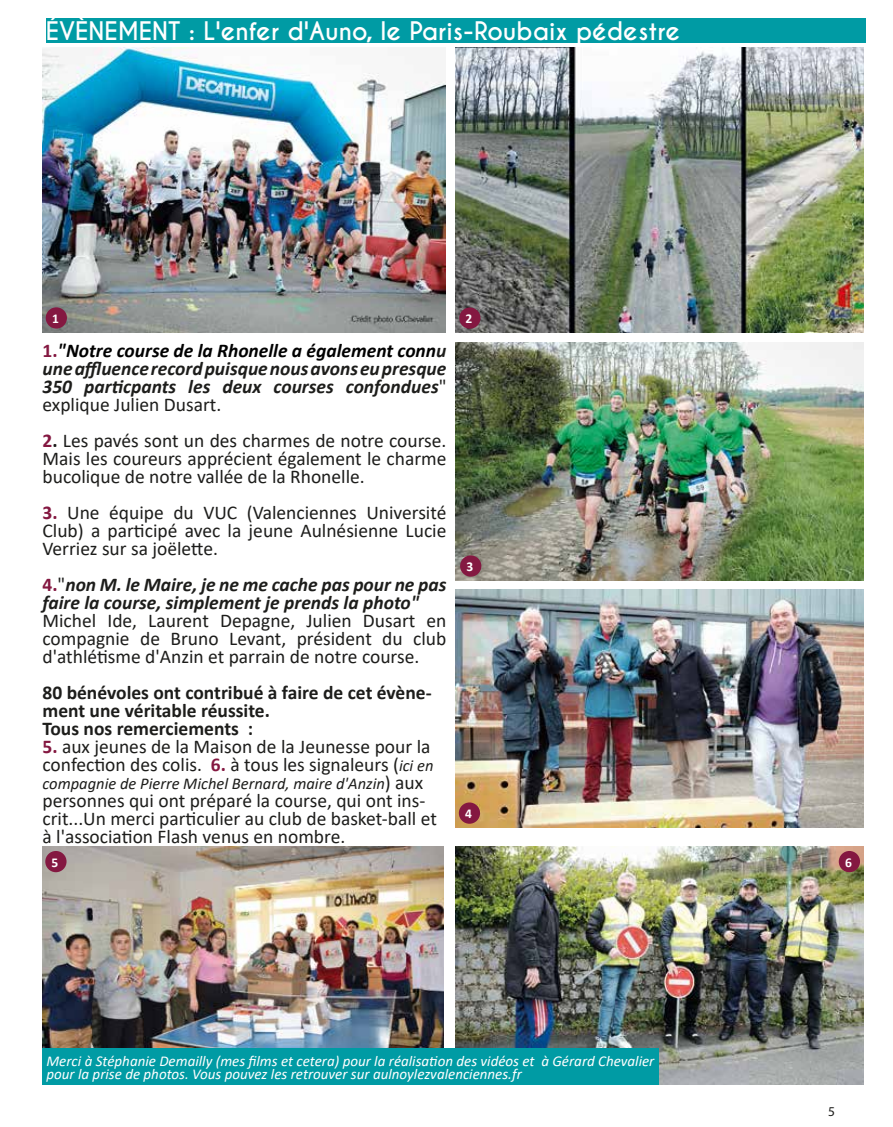
<style>
.page{position:relative;width:893px;height:1127px;background:#fff}
.page>*{position:absolute;margin:0;border:0;box-sizing:border-box;transform-origin:0 0}
.t1{font:700 24px "Caviar Dreams";color:#fff}
.t2{font:19.5px/18px "Calibri";color:#1d1d1b;text-align:justify}
.t3{font:italic 700 19.5px/18px "Calibri";color:#1d1d1b;text-align:justify}
.t4{font:700 19.5px/18px "Calibri";color:#1d1d1b}
.t5{font:italic 16.5px "Calibri";color:#1d1d1b}
.t6{font:italic 15px/13.5px "Calibri";color:#fff}
.t7{font:700 13.5px "Calibri";color:#fff}
.t8{font:13.5px "Myriad Pro";color:#1d1d1b}
.s1{font-style:normal;color:#841841}
.s2{color:#000}
.s3{font-weight:400;font-style:normal}
.s4{font-weight:700;color:#841841}
.s5{font-weight:700}
.s6{font-style:italic;font-size:16.5px}
.s7{font-style:normal;font-size:19.5px}
</style>
<div class="page">
<div style="left:46px;top:18px;width:819px;height:25px;background:#009ba4"></div>
<img style="left:455px;top:48px;width:409px;height:285px">
<img style="left:43px;top:48px;width:402px;height:285px">
<img style="left:455px;top:343px;width:409px;height:238px">
<img style="left:455px;top:846px;width:409px;height:238px">
<img style="left:43px;top:846px;width:400px;height:202px">
<div style="left:46px;top:307px;width:21px;height:22px;background:#841841;border-radius:50%"></div>
<div style="left:459px;top:307px;width:21px;height:22px;background:#841841;border-radius:50%"></div>
<div style="left:460px;top:555px;width:21px;height:22px;background:#841841;border-radius:50%"></div>
<div style="left:839px;top:851px;width:21px;height:21px;background:#841841;border-radius:50%"></div>
<div style="left:45px;top:851px;width:22px;height:21px;background:#841841;border-radius:50%"></div>
<img style="left:455px;top:589px;width:408px;height:238px">
<div style="left:459px;top:802px;width:21px;height:22px;background:#841841;border-radius:50%"></div>
<div style="left:42px;top:1048px;width:617px;height:37px;background:#009ba4"></div>
<p class="t1" style="left:46px;top:16px;width:636px">ÉVÈNEMENT : L'enfer d'Auno, le Paris-Roubaix pédestre</p>
<p class="t7" style="left:52px;top:309px;width:8px">1</p>
<p class="t7" style="left:466px;top:309px;width:8px">2</p>
<p class="t3" style="left:43px;top:341px;width:405px"><span class="s1">1.</span><span class="s2">"Notre course de la Rhonelle a également conn</span>u une affluence record puisque nous avons eu presque 350 particpants les deux courses confondues<span class="s3">" explique Julien Dusart.</span></p>
<p class="t2" style="left:43px;top:431px;width:405px"><span class="s4">2</span><span class="s5">.</span> Les pavés sont un des charmes de notre course.<br>Mais les coureurs apprécient également le charme bucolique de notre vallée de la Rhonelle.</p>
<p class="t2" style="left:43px;top:503px;width:405px"><span class="s4">3.</span> Une équipe du VUC (Valenciennes Université Club) a participé avec la jeune Aulnésienne Lucie Verriez sur sa joëlette.</p>
<p class="t3" style="left:43px;top:575px;width:405px"><span class="s1">4.</span><span class="s3">"</span>non M. le Maire, je ne me cache pas pour ne pas faire la course, simplement je prends la photo"</p>
<p class="t2" style="left:43px;top:611px;width:405px">Michel Ide, Laurent Depagne, Julien Dusart en compagnie de Bruno Levant, président du club d'athlétisme d'Anzin et parrain de notre course.</p>
<p class="t4" style="left:43px;top:683px;width:391px">80 bénévoles ont contribué à faire de cet évène&shy;ment une véritable réussite.<br>Tous nos remerciements :</p>
<p class="t2" style="left:43px;top:737px;width:392px"><span class="s4">5.</span> aux jeunes de la Maison de la Jeunesse pour la confection des colis. <span class="s4">6.</span> à tous les signaleurs (<span class="s6">ici en</span></p>
<p class="t5" style="left:43px;top:772px;width:382px">compagnie de Pierre Michel Bernard, maire d'Anzin<span class="s7">) aux</span></p>
<p class="t2" style="left:43px;top:791px;width:396px;text-align:left">personnes qui ont préparé la course, qui ont ins&shy;crit...Un merci particulier au club de basket-ball et à l'association Flash venus en nombre.</p>
<p class="t7" style="left:466px;top:557px;width:8px">3</p>
<p class="t7" style="left:465px;top:804px;width:8px">4</p>
<p class="t7" style="left:52px;top:852px;width:8px">5</p>
<p class="t7" style="left:845px;top:852px;width:8px">6</p>
<p class="t6" style="left:46px;top:1053px;width:609px">Merci à Stéphanie Demailly (mes films et cetera) pour la réalisation des vidéos et à Gérard Chevalier pour la prise de photos. Vous pouvez les retrouver sur aulnoylezvalenciennes.fr</p>
<p class="t8" style="left:828px;top:1103px;width:8px">5</p>
</div>
